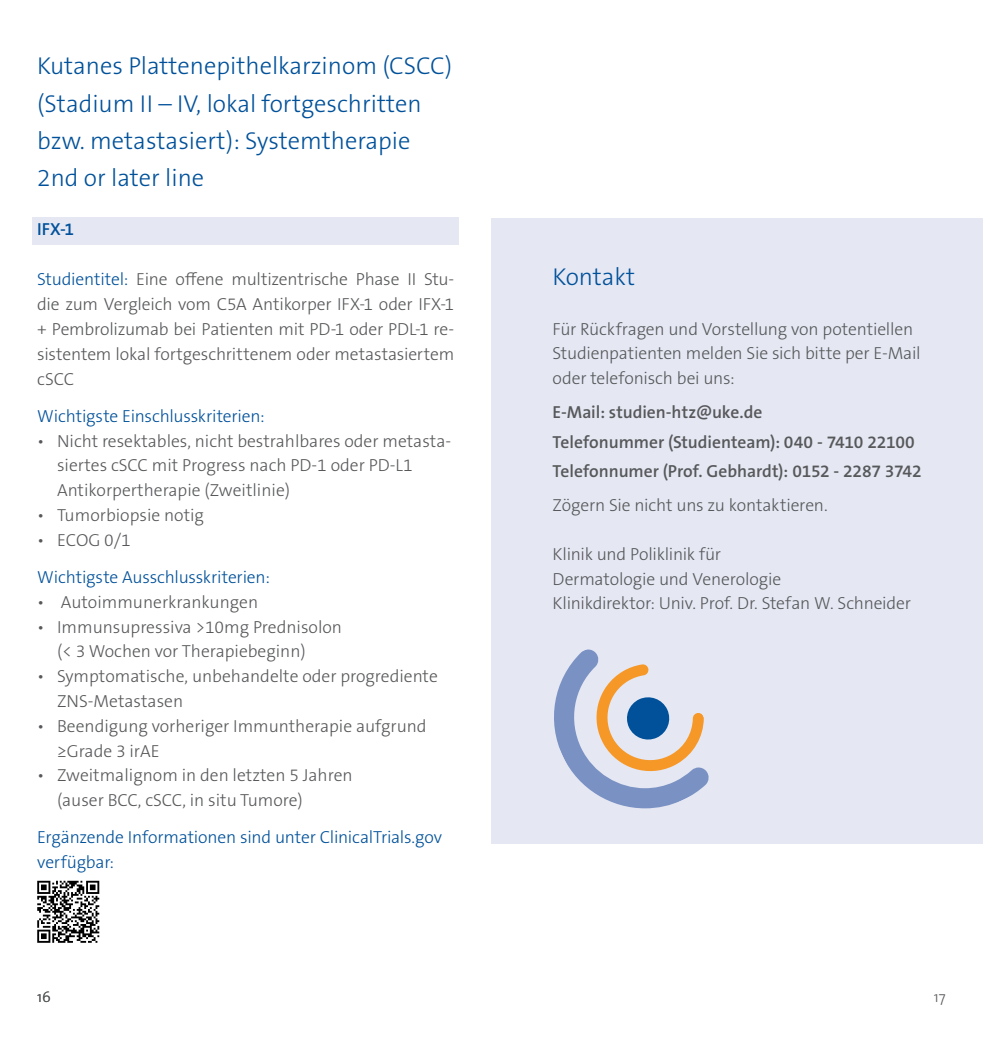
<style>
.page{position:relative;width:983px;height:1042px;background:#fff}
.page>*{position:absolute;margin:0;border:0;box-sizing:border-box;transform-origin:0 0}
.t1{font:300 24.5px/37.3px "The Sans Os F";color:#01519a}
.t2{font:300 17.5px/24.8px "The Sans Os F";color:#57585a}
.t3{font:300 17.5px/24.8px "The Sans Os F";letter-spacing:-.01em;color:#01519a}
.t4{font:600 17.5px/29.4px "The Sans Os F";letter-spacing:-.005em;color:#57585a}
.t5{font:600 17.5px "The Sans Os F";color:#01519a}
.t6{font:300 14.88px "The Sans Os F";color:#57585a}
.s1{color:#01519a}
</style>
<div class="page">
<div style="left:491px;top:218px;width:491px;height:625px;background:#e5e8f3"></div>
<div style="left:32px;top:217px;width:427px;height:28px;background:#e5e8f3"></div>
<svg style="left:37px;top:881px;width:62px;height:62px"></svg>
<svg style="left:554px;top:649px;width:155px;height:159px"></svg>
<h1 class="t1" style="left:37px;top:48px;width:416px">Kutanes Plattenepithelkarzinom (CSCC) (Stadium II – IV, lokal fortgeschritten bzw. metastasiert): Systemtherapie 2nd or later line</h1>
<p class="t5" style="left:37px;top:218px;width:39px">IFX-1</p>
<p class="t2" style="left:37px;top:267px;width:418px;text-align:justify"><span class="s1">Studientitel:</span> Eine offene multizentrische Phase II Stu&shy;die zum Vergleich vom C5A Antikorper IFX-1 oder IFX-1 + Pembrolizumab bei Patienten mit PD-1 oder PDL-1 re&shy;sistentem lokal fortgeschrittenem oder metastasiertem cSCC</p>
<p class="t3" style="left:37px;top:403px;width:229px">Wichtigste Einschlusskriterien:</p>
<p class="t2" style="left:57px;top:428px;width:395px;text-indent:-20px">• Nicht resektables, nicht bestrahlbares oder metasta&shy;siertes cSCC mit Progress nach PD-1 oder PD-L1<br>Antikorpertherapie (Zweitlinie)</p>
<p class="t2" style="left:37px;top:503px;width:168px">• Tumorbiopsie notig</p>
<p class="t2" style="left:37px;top:527px;width:95px">• ECOG 0/1</p>
<p class="t3" style="left:37px;top:565px;width:234px">Wichtigste Ausschlusskriterien:</p>
<p class="t2" style="left:37px;top:589px;width:222px">• Autoimmunerkrankungen</p>
<p class="t2" style="left:57px;top:614px;width:286px;text-indent:-20px">• Immunsupressiva &gt;10mg Prednisolon (&lt; 3 Wochen vor Therapiebeginn)</p>
<p class="t2" style="left:57px;top:664px;width:382px;text-indent:-20px">• Symptomatische, unbehandelte oder progrediente<br>ZNS-Metastasen</p>
<p class="t2" style="left:57px;top:713px;width:371px;text-indent:-20px">• Beendigung vorheriger Immuntherapie aufgrund ≥Grade 3 irAE</p>
<p class="t2" style="left:57px;top:763px;width:297px;text-indent:-20px">• Zweitmalignom in den letzten 5 Jahren (auser BCC, cSCC, in situ Tumore)</p>
<p class="t3" style="left:37px;top:825px;width:406px">Ergänzende Informationen sind unter ClinicalTrials.gov verfügbar:</p>
<h1 class="t1" style="left:552px;top:259px;width:84px">Kontakt</h1>
<p class="t2" style="left:552px;top:317px;width:369px">Für Rückfragen und Vorstellung von potentiellen<br>Studienpatienten melden Sie sich bitte per E-Mail oder telefonisch bei uns:</p>
<p class="t4" style="left:552px;top:398px;width:370px">E-Mail: studien-htz@uke.de<br>Telefonummer (Studienteam): 040 - 7410 22100<br>Telefonnumer (Prof. Gebhardt): 0152 - 2287 3742</p>
<p class="t2" style="left:552px;top:493px;width:276px">Zögern Sie nicht uns zu kontaktieren.</p>
<p class="t2" style="left:552px;top:542px;width:360px">Klinik und Poliklinik für<br>Dermatologie und Venerologie<br>Klinikdirektor: Univ. Prof. Dr. Stefan W. Schneider</p>
<p class="t6" style="left:37px;top:987px;width:15px">16</p>
<p class="t6" style="left:933px;top:987px;width:13px">17</p>
</div>
